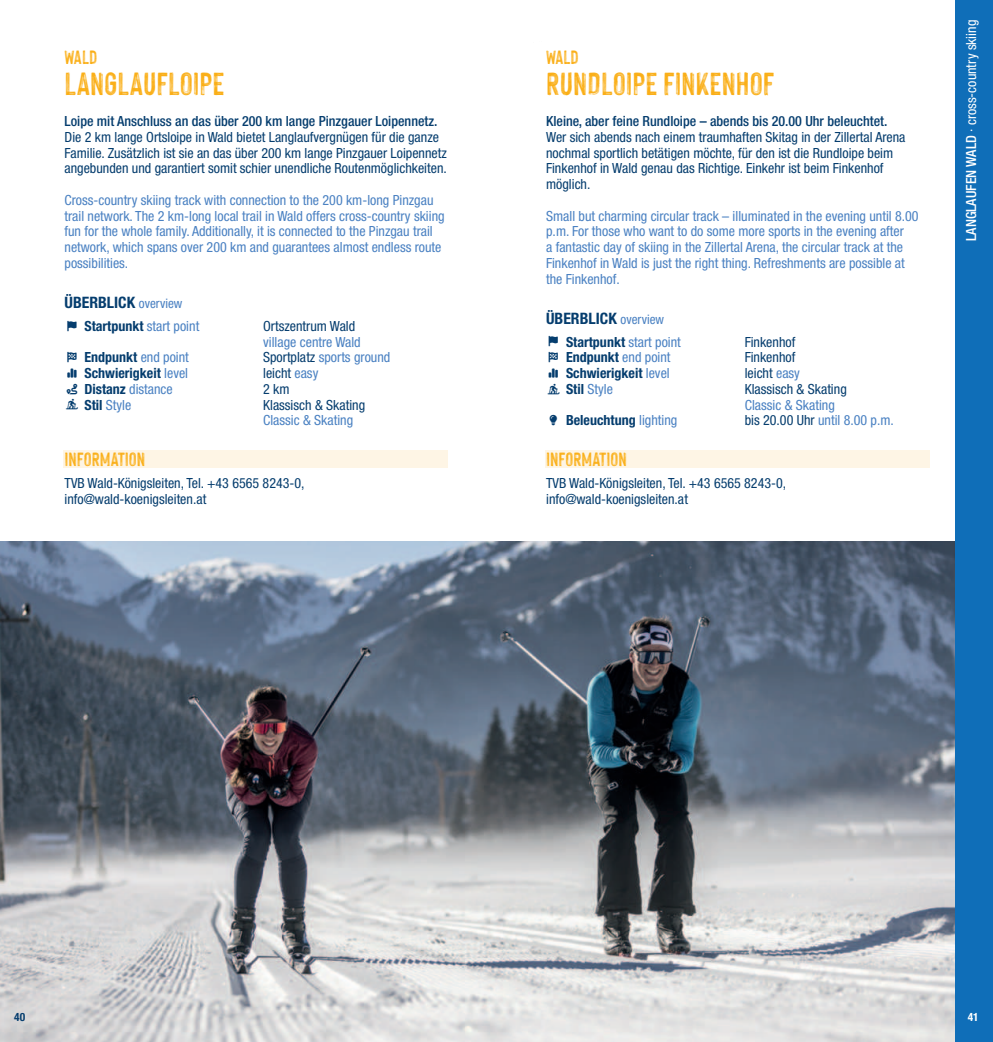
<style>
.page{position:relative;width:993px;height:1042px;background:#fff}
.page>*{position:absolute;margin:0;border:0;box-sizing:border-box;transform-origin:0 0}
.t1{font:35px "Hackney Vector";color:#faaf18}
.t2{font:21px "Hackney Vector";color:#faaf18}
.t3{font:700 condensed 15.75px "Helvetica Neue LT Pro";color:#053d6e}
.t4{font:condensed 14px/15.8px "Helvetica Neue LT Pro";color:#4a81c2}
.t5{font:condensed 14px/15.8px "Helvetica Neue LT Pro";color:#053d6e}
.t6{font:700 condensed 14px "Helvetica Neue LT Pro";color:#053d6e}
.t7{font:500 condensed 14px "Helvetica Neue LT Pro";color:#053d6e}
.t8{font:condensed 14px "Helvetica Neue LT Pro";color:#fff}
.t9{font:700 condensed 11.38px "Helvetica Neue LT Pro";color:#053d6e}
.t10{font:700 condensed 11.38px "Helvetica Neue LT Pro";color:#fff}
.s1{font-weight:400;font-size:13.12px;color:#4a81c2}
.s2{font-weight:400;color:#4a81c2}
.s3{color:#053d6e}
.s4{color:#4a81c2}
.s5{font-weight:700;color:#053d6e}
.s6{font-weight:500}
</style>
<div class="page">
<div style="left:63px;top:450px;width:384px;height:18px;background:#fef5e5"></div>
<div style="left:545px;top:450px;width:384px;height:18px;background:#fef5e5"></div>
<img style="left:0;top:542px;width:954px;height:500px">
<div style="left:954px;top:0;width:38px;height:1042px;background:#0f6eb8"></div>
<h2 class="t2" style="left:64px;top:47px;width:34px">Wald</h2>
<h1 class="t1" style="left:64px;top:67px;width:162px">LANGLAUFLOIPE</h1>
<p class="t7" style="left:64px;top:114px;width:374px">Loipe mit Anschluss an das über 200 km lange Pinzgauer Loipennetz.</p>
<p class="t5" style="left:64px;top:129px;width:384px">Die 2 km lange Ortsloipe in Wald bietet Langlaufvergnügen für die ganze<br>Familie. Zusätzlich ist sie an das über 200 km lange Pinzgauer Loipennetz angebunden und garantiert somit schier unendliche Routenmöglichkeiten.</p>
<p class="t4" style="left:64px;top:192px;width:381px">Cross-country skiing track with connection to the 200 km-long Pinzgau trail network. The 2 km-long local trail in Wald offers cross-country skiing fun for the whole family. Additionally, it is connected to the Pinzgau trail network, which spans over 200 km and guarantees almost endless route possibilities.</p>
<p class="t3" style="left:64px;top:294px;width:119px">ÜBERBLICK <span class="s1">overview</span></p>
<p class="t6" style="left:84px;top:318px;width:116px">Startpunkt <span class="s2">start point</span></p>
<p class="t5" style="left:263px;top:318px;width:94px">Ortszentrum Wald</p>
<p class="t4" style="left:263px;top:334px;width:99px">village centre Wald</p>
<p class="t6" style="left:84px;top:350px;width:106px">Endpunkt <span class="s2">end point</span></p>
<p class="t4" style="left:263px;top:349px;width:129px"><span class="s3">Sportplatz</span> sports ground</p>
<p class="t6" style="left:84px;top:366px;width:105px">Schwierigkeit <span class="s2">level</span></p>
<p class="t5" style="left:263px;top:365px;width:57px">leicht <span class="s4">easy</span></p>
<p class="t4" style="left:84px;top:381px;width:90px"><span class="s5">Distanz</span> distance</p>
<p class="t5" style="left:263px;top:381px;width:28px">2 km</p>
<p class="t4" style="left:84px;top:397px;width:48px"><span class="s5">Stil</span> Style</p>
<p class="t5" style="left:263px;top:397px;width:103px">Klassisch &amp; Skating</p>
<p class="t4" style="left:263px;top:412px;width:92px">Classic &amp; Skating</p>
<h2 class="t2" style="left:64px;top:449px;width:82px">INFORMATION</h2>
<p class="t5" style="left:64px;top:475px;width:241px">TVB Wald-Königsleiten, Tel. +43 6565 8243-0, info@wald-koenigsleiten.at</p>
<h2 class="t2" style="left:546px;top:47px;width:34px">Wald</h2>
<h1 class="t1" style="left:546px;top:67px;width:230px">RUNDLOIPE FINKENHOF</h1>
<p class="t7" style="left:546px;top:114px;width:343px">Kleine, aber feine Rundloipe – abends bis 20.00 Uhr beleuchtet.</p>
<p class="t5" style="left:546px;top:129px;width:360px">Wer sich abends nach einem traumhaften Skitag in der Zillertal Arena nochmal sportlich betätigen möchte, für den ist die Rundloipe beim Finkenhof in Wald genau das Richtige. Einkehr ist beim Finkenhof möglich.</p>
<p class="t4" style="left:546px;top:208px;width:374px">Small but charming circular track – illuminated in the evening until 8.00 p.m. For those who want to do some more sports in the evening after<br>a fantastic day of skiing in the Zillertal Arena, the circular track at the Finkenhof in Wald is just the right thing. Refreshments are possible at the Finkenhof.</p>
<p class="t3" style="left:546px;top:310px;width:119px">ÜBERBLICK <span class="s1">overview</span></p>
<p class="t6" style="left:566px;top:334px;width:116px">Startpunkt <span class="s2">start point</span></p>
<p class="t5" style="left:744px;top:334px;width:52px">Finkenhof</p>
<p class="t6" style="left:566px;top:350px;width:106px">Endpunkt <span class="s2">end point</span></p>
<p class="t5" style="left:744px;top:349px;width:52px">Finkenhof</p>
<p class="t6" style="left:566px;top:366px;width:105px">Schwierigkeit <span class="s2">level</span></p>
<p class="t5" style="left:744px;top:365px;width:57px">leicht <span class="s4">easy</span></p>
<p class="t4" style="left:566px;top:381px;width:48px"><span class="s5">Stil</span> Style</p>
<p class="t5" style="left:744px;top:381px;width:103px">Klassisch &amp; Skating</p>
<p class="t4" style="left:744px;top:397px;width:92px">Classic &amp; Skating</p>
<p class="t6" style="left:566px;top:413px;width:113px">Beleuchtung <span class="s2">lighting</span></p>
<p class="t4" style="left:744px;top:412px;width:151px"><span class="s3">bis 20.00 Uhr</span> until 8.00 p.m.</p>
<h2 class="t2" style="left:546px;top:449px;width:82px">INFORMATION</h2>
<p class="t5" style="left:546px;top:475px;width:241px">TVB Wald-Königsleiten, Tel. +43 6565 8243-0, info@wald-koenigsleiten.at</p>
<p class="t8" style="left:963px;top:241px;width:222px;rotate:-90deg"><span class="s6">LANGLAUFEN WALD</span> · cross-country skiing</p>
<p class="t9" style="left:14px;top:1011px;width:12px">40</p>
<p class="t10" style="left:967px;top:1011px;width:12px">41</p>
</div>
